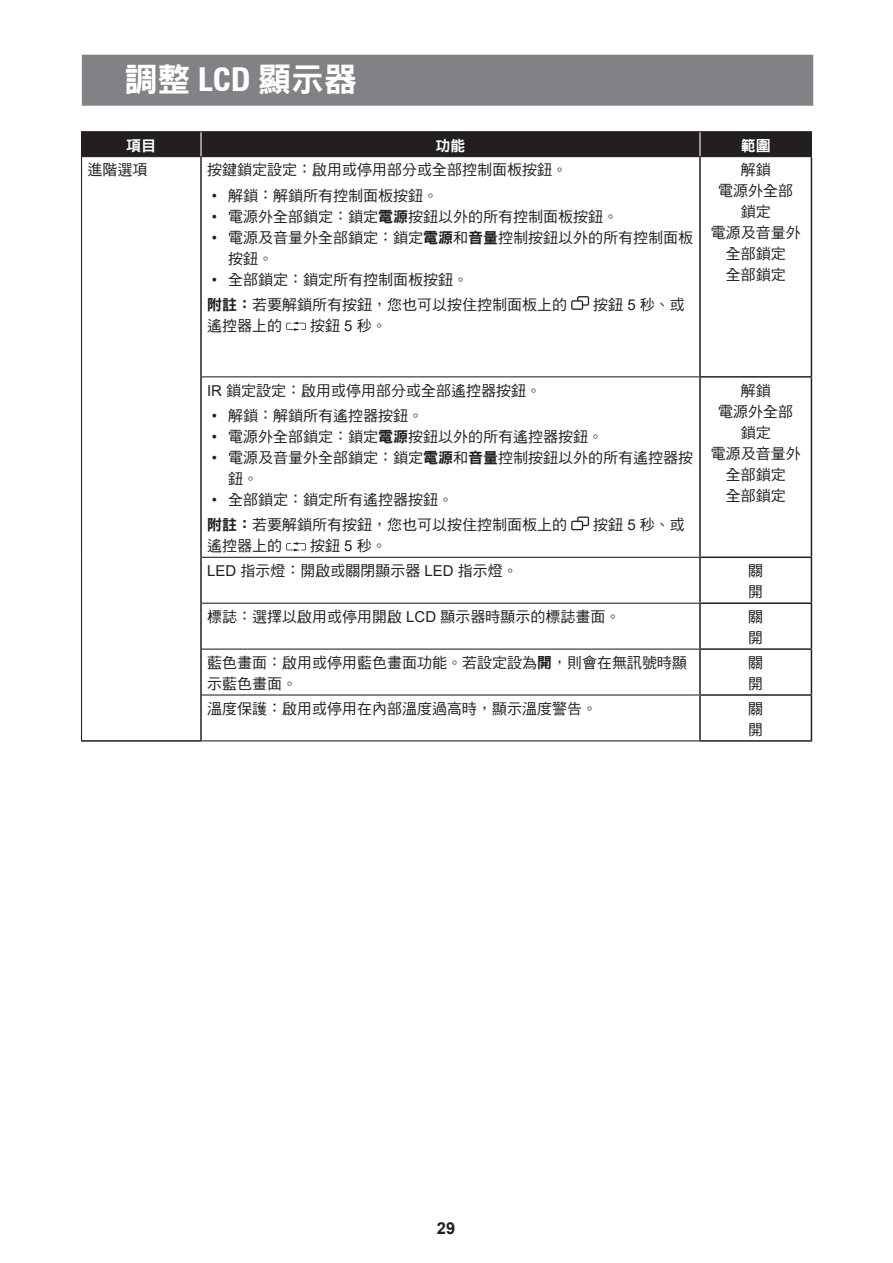
<style>
.page{position:relative;width:893px;height:1263px;background:#fff}
.page>*{position:absolute;margin:0;border:0;box-sizing:border-box;transform-origin:0 0}
.t1{font:33px "DF Hei Std W9";color:#fff}
.t2{font:700 16.5px "Arial";color:#231f20}
.t3{font:15px/21px "DF Hei Std W5";color:#231f20}
.t4{font:15px "DF Hei Std W9";color:#fff}
.s1{font-family:"Univers 67";font-weight:700;font-stretch:condensed}
.s2{font-family:"Arial"}
.s3{font-family:"DF Hei Std W9"}
</style>
<div class="page">
<div style="left:82px;top:55px;width:731px;height:51px;background:#808285;border:2px solid #808285"></div>
<hr style="left:81px;top:131px;width:120px;height:1px;background:#231f20">
<hr style="left:201px;top:131px;width:499px;height:1px;background:#231f20">
<hr style="left:700px;top:131px;width:112px;height:1px;background:#231f20">
<hr style="left:81px;top:157px;width:1px;height:220px;background:#231f20">
<hr style="left:81px;top:377px;width:1px;height:180px;background:#231f20">
<hr style="left:202px;top:376px;width:497px;height:1px;background:#231f20">
<hr style="left:81px;top:557px;width:1px;height:46px;background:#231f20">
<hr style="left:202px;top:557px;width:497px;height:1px;background:#231f20">
<hr style="left:81px;top:603px;width:1px;height:46px;background:#231f20">
<hr style="left:202px;top:603px;width:497px;height:1px;background:#231f20">
<hr style="left:81px;top:649px;width:1px;height:46px;background:#231f20">
<hr style="left:202px;top:648px;width:497px;height:2px;background:#231f20">
<hr style="left:81px;top:695px;width:1px;height:45px;background:#231f20">
<hr style="left:202px;top:694px;width:497px;height:1px;background:#231f20">
<hr style="left:202px;top:740px;width:497px;height:1px;background:#231f20">
<hr style="left:200px;top:157px;width:2px;height:220px;background:#231f20">
<hr style="left:699px;top:157px;width:2px;height:219px;background:#231f20">
<hr style="left:811px;top:157px;width:1px;height:219px;background:#231f20">
<hr style="left:200px;top:377px;width:2px;height:180px;background:#231f20">
<hr style="left:699px;top:376px;width:113px;height:2px;background:#231f20">
<hr style="left:699px;top:378px;width:2px;height:178px;background:#231f20">
<hr style="left:811px;top:378px;width:1px;height:178px;background:#231f20">
<hr style="left:200px;top:557px;width:2px;height:46px;background:#231f20">
<hr style="left:699px;top:556px;width:113px;height:2px;background:#231f20">
<hr style="left:699px;top:558px;width:2px;height:44px;background:#231f20">
<hr style="left:811px;top:558px;width:1px;height:44px;background:#231f20">
<hr style="left:200px;top:603px;width:2px;height:46px;background:#231f20">
<hr style="left:699px;top:602px;width:113px;height:2px;background:#231f20">
<hr style="left:699px;top:604px;width:2px;height:44px;background:#231f20">
<hr style="left:811px;top:604px;width:1px;height:44px;background:#231f20">
<hr style="left:200px;top:649px;width:2px;height:46px;background:#231f20">
<hr style="left:699px;top:648px;width:113px;height:2px;background:#231f20">
<hr style="left:699px;top:650px;width:2px;height:44px;background:#231f20">
<hr style="left:811px;top:650px;width:1px;height:44px;background:#231f20">
<hr style="left:200px;top:695px;width:2px;height:45px;background:#231f20">
<hr style="left:699px;top:694px;width:113px;height:2px;background:#231f20">
<hr style="left:699px;top:696px;width:2px;height:44px;background:#231f20">
<hr style="left:811px;top:696px;width:1px;height:44px;background:#231f20">
<hr style="left:81px;top:740px;width:121px;height:2px;background:#231f20">
<hr style="left:699px;top:740px;width:113px;height:2px;background:#231f20">
<div style="left:81px;top:132px;width:731px;height:25px;background:#231f20"></div>
<svg style="left:571px;top:296px;width:18px;height:14px"></svg>
<svg style="left:286px;top:322px;width:20px;height:9px"></svg>
<svg style="left:571px;top:516px;width:18px;height:14px"></svg>
<svg style="left:286px;top:542px;width:20px;height:9px"></svg>
<h1 class="t1" style="left:124px;top:61px;width:234px">調整 <span class="s1">LCD</span> 顯示器</h1>
<p class="t4" style="left:126px;top:137px;width:31px">項目</p>
<p class="t4" style="left:435px;top:137px;width:31px">功能</p>
<p class="t4" style="left:741px;top:137px;width:32px">範圍</p>
<p class="t3" style="left:88px;top:159px;width:61px">進階選項</p>
<p class="t3" style="left:207px;top:159px;width:361px">按鍵鎖定設定：啟用或停用部分或全部控制面板按鈕。</p>
<p class="t3" style="left:212px;top:184px;width:228px"><span class="s2">•</span> 解鎖：解鎖所有控制面板按鈕。</p>
<p class="t3" style="left:212px;top:205px;width:408px"><span class="s2">•</span> 電源外全部鎖定：鎖定<span class="s3">電源</span>按鈕以外的所有控制面板按鈕。</p>
<p class="t3" style="left:228px;top:226px;width:466px;text-indent:-16px"><span class="s2">•</span> 電源及音量外全部鎖定：鎖定<span class="s3">電源</span>和<span class="s3">音量</span>控制按鈕以外的所有控制面板按鈕。</p>
<p class="t3" style="left:207px;top:266px;width:361px;line-height:25.2px;text-indent:5px"><span class="s2">•</span> 全部鎖定：鎖定所有控制面板按鈕。<br><span class="s3">附註：</span>若要解鎖所有按鈕，您也可以按住控制面板上的</p>
<p class="t3" style="left:711px;top:159px;width:91px;text-align:center">解鎖<br>電源外全部鎖定<br>電源及音量外全部鎖定<br>全部鎖定</p>
<p class="t3" style="left:593px;top:294px;width:93px">按鈕 <span class="s2">5</span> 秒、或</p>
<p class="t3" style="left:207px;top:315px;width:76px">遙控器上的</p>
<p class="t3" style="left:310px;top:315px;width:78px">按鈕 <span class="s2">5</span> 秒。</p>
<p class="t3" style="left:207px;top:380px;width:336px"><span class="s2">IR</span> 鎖定設定：啟用或停用部分或全部遙控器按鈕。</p>
<p class="t3" style="left:212px;top:405px;width:213px"><span class="s2">•</span> 解鎖：解鎖所有遙控器按鈕。</p>
<p class="t3" style="left:212px;top:426px;width:393px"><span class="s2">•</span> 電源外全部鎖定：鎖定<span class="s3">電源</span>按鈕以外的所有遙控器按鈕。</p>
<p class="t3" style="left:228px;top:447px;width:466px;text-indent:-16px"><span class="s2">•</span> 電源及音量外全部鎖定：鎖定<span class="s3">電源</span>和<span class="s3">音量</span>控制按鈕以外的所有遙控器按鈕。</p>
<p class="t3" style="left:207px;top:487px;width:362px;line-height:25.2px;text-indent:5px"><span class="s2">•</span> 全部鎖定：鎖定所有遙控器按鈕。<br><span class="s3">附註：</span>若要解鎖所有按鈕，您也可以按住控制面板上的</p>
<p class="t3" style="left:593px;top:514px;width:93px">按鈕 <span class="s2">5</span> 秒、或</p>
<p class="t3" style="left:207px;top:535px;width:76px">遙控器上的</p>
<p class="t3" style="left:310px;top:535px;width:78px">按鈕 <span class="s2">5</span> 秒。</p>
<p class="t3" style="left:711px;top:380px;width:91px;text-align:center">解鎖<br>電源外全部鎖定<br>電源及音量外全部鎖定<br>全部鎖定</p>
<p class="t3" style="left:207px;top:560px;width:312px"><span class="s2">LED</span> 指示燈：開啟或關閉顯示器 <span class="s2">LED</span> 指示燈。</p>
<p class="t3" style="left:748px;top:560px;width:16px">關開</p>
<p class="t3" style="left:207px;top:606px;width:415px">標誌：選擇以啟用或停用開啟 <span class="s2">LCD</span> 顯示器時顯示的標誌畫面。</p>
<p class="t3" style="left:748px;top:606px;width:16px">關開</p>
<p class="t3" style="left:207px;top:652px;width:481px">藍色畫面：啟用或停用藍色畫面功能。若設定設為<span class="s3">開</span>，則會在無訊號時顯示藍色畫面。</p>
<p class="t3" style="left:748px;top:652px;width:16px">關開</p>
<p class="t3" style="left:207px;top:698px;width:391px">溫度保護：啟用或停用在內部溫度過高時，顯示溫度警告。</p>
<p class="t3" style="left:748px;top:698px;width:16px">關開</p>
<p class="t2" style="left:437px;top:1217px;width:20px">29</p>
</div>
